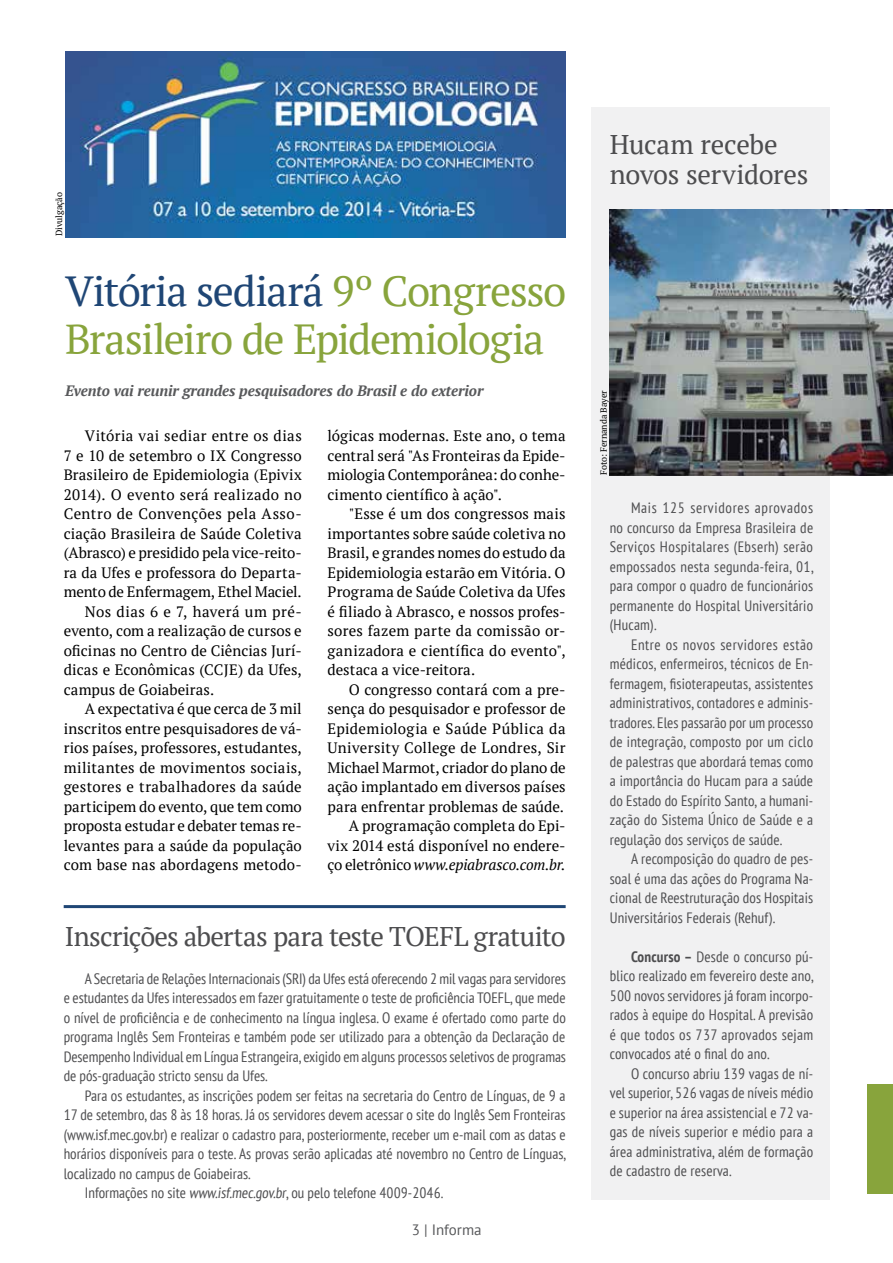
<style>
.page{position:relative;width:893px;height:1263px;background:#fff}
.page>*{position:absolute;margin:0;border:0;box-sizing:border-box;transform-origin:0 0}
.t1{font:42px/48px "PT Serif";letter-spacing:-.035em;color:#88a43c}
.t2{font:27px/30px "PT Serif";letter-spacing:-.015em;color:#4d4d4f}
.t3{font:condensed 15px/19.5px "PT Sans";color:#4d4d4f;text-align:justify}
.t4{font:15px/19.5px "PT Serif";letter-spacing:.005em;color:#000;text-align:justify}
.t5{font:15px "PT Serif";letter-spacing:.025em;color:#000}
.t6{font:15px "PT Serif";letter-spacing:-.015em;color:#000}
.t7{font:italic 700 15px "PT Serif";letter-spacing:-.01em;color:#58595b}
.t8{font:15px "PT Sans";color:#58595b}
.t9{font:9px "PT Serif";letter-spacing:-.005em;color:#000}
.s1{color:#1f4675}
.s2{font-style:italic}
.s3{font-weight:700}
</style>
<div class="page">
<div style="left:591px;top:107px;width:238px;height:1092px;background:#f1f1f2"></div>
<div style="left:867px;top:1084px;width:26px;height:110px;background:#88a43c"></div>
<hr style="left:64px;top:905px;width:502px;height:3px;background:#1f4675">
<img style="left:610px;top:210px;width:283px;height:265px">
<img style="left:65px;top:51px;width:501px;height:186px">
<p class="t9" style="left:53px;top:236px;width:46px;rotate:-90deg">Divulgação</p>
<h1 class="t1" style="left:65px;top:266px;width:503px"><span class="s1">Vitória sediará</span> 9º Congresso<br>Brasileiro de Epidemiologia</h1>
<p class="t7" style="left:65px;top:381px;width:420px">Evento vai reunir grandes pesquisadores do Brasil e do exterior</p>
<p class="t5" style="left:85px;top:426px;width:218px">Vitória vai sediar entre os dias</p>
<p class="t4" style="left:64px;top:445px;width:240px">7 e 10 de setembro o IX Congresso</p>
<p class="t4" style="left:64px;top:465px;width:240px">Brasileiro de Epidemiologia (Epivix</p>
<p class="t5" style="left:64px;top:485px;width:240px">2014). O evento será realizado no</p>
<p class="t5" style="left:64px;top:504px;width:240px">Centro de Convenções pela Asso-</p>
<p class="t4" style="left:64px;top:523px;width:240px">ciação Brasileira de Saúde Coletiva</p>
<p class="t6" style="left:64px;top:543px;width:240px">(Abrasco) e presidido pela vice-reito-</p>
<p class="t4" style="left:64px;top:562px;width:240px">ra da Ufes e professora do Departa-</p>
<p class="t6" style="left:64px;top:582px;width:240px">mento de Enfermagem, Ethel Maciel.</p>
<p class="t5" style="left:85px;top:602px;width:218px">Nos dias 6 e 7, haverá um pré-</p>
<p class="t4" style="left:64px;top:621px;width:240px">evento, com a realização de cursos e</p>
<p class="t4" style="left:64px;top:640px;width:240px">oficinas no Centro de Ciências Jurí-</p>
<p class="t4" style="left:64px;top:660px;width:240px">dicas e Econômicas (CCJE) da Ufes,</p>
<p class="t4" style="left:64px;top:679px;width:152px">campus de Goiabeiras.</p>
<p class="t4" style="left:85px;top:699px;width:218px">A expectativa é que cerca de 3 mil</p>
<p class="t4" style="left:64px;top:718px;width:240px">inscritos entre pesquisadores de vá-</p>
<p class="t4" style="left:64px;top:738px;width:240px">rios países, professores, estudantes,</p>
<p class="t4" style="left:64px;top:757px;width:240px">militantes de movimentos sociais,</p>
<p class="t5" style="left:64px;top:777px;width:240px">gestores e trabalhadores da saúde</p>
<p class="t4" style="left:64px;top:796px;width:240px">participem do evento, que tem como</p>
<p class="t4" style="left:64px;top:816px;width:240px">proposta estudar e debater temas re-</p>
<p class="t4" style="left:64px;top:835px;width:240px">levantes para a saúde da população</p>
<p class="t4" style="left:64px;top:855px;width:240px">com base nas abordagens metodo-</p>
<p class="t4" style="left:327px;top:426px;width:240px">lógicas modernas. Este ano, o tema central será "As Fronteiras da Epide&shy;miologia Contemporânea: do conhe&shy;cimento científico à ação".</p>
<p class="t4" style="left:327px;top:504px;width:240px;text-indent:21px">"Esse é um dos congressos mais importantes sobre saúde coletiva no Brasil, e grandes nomes do estudo da Epidemiologia estarão em Vitória. O Programa de Saúde Coletiva da Ufes é filiado à Abrasco, e nossos profes&shy;sores fazem parte da comissão or&shy;ganizadora e científica do evento", destaca a vice-reitora.</p>
<p class="t4" style="left:327px;top:679px;width:240px;text-align:right">O congresso contará com a pre&shy;sença do pesquisador e professor de Epidemiologia e Saúde Pública da University College de Londres, Sir Michael Marmot, criador do plano de ação implantado em diversos países para enfrentar problemas de saúde.<br>A programação completa do Epi&shy;vix 2014 está disponível no endere&shy;ço eletrônico <span class="s2">www.epiabrasco.com.br.</span></p>
<h2 class="t2" style="left:65px;top:921px;width:502px">Inscrições abertas para teste TOEFL gratuito</h2>
<p class="t3" style="left:64px;top:968px;width:504px;text-indent:21px">A Secretaria de Relações Internacionais (SRI) da Ufes está oferecendo 2 mil vagas para servidores e estudantes da Ufes interessados em fazer gratuitamente o teste de proficiência TOEFL, que mede o nível de proficiência e de conhecimento na língua inglesa. O exame é ofertado como parte do programa Inglês Sem Fronteiras e também pode ser utilizado para a obtenção da Declaração de Desempenho Individual em Língua Estrangeira, exigido em alguns processos seletivos de programas de pós-graduação stricto sensu da Ufes.</p>
<p class="t3" style="left:85px;top:1085px;width:482px">Para os estudantes, as inscrições podem ser feitas na secretaria do Centro de Línguas, de 9 a</p>
<p class="t3" style="left:64px;top:1105px;width:503px">17 de setembro, das 8 às 18 horas. Já os servidores devem acessar o site do Inglês Sem Fronteiras</p>
<p class="t3" style="left:64px;top:1124px;width:503px">(www.isf.mec.gov.br) e realizar o cadastro para, posteriormente, receber um e-mail com as datas e</p>
<p class="t3" style="left:64px;top:1144px;width:504px">horários disponíveis para o teste. As provas serão aplicadas até novembro no Centro de Línguas,</p>
<p class="t3" style="left:64px;top:1163px;width:188px">localizado no campus de Goiabeiras.</p>
<p class="t3" style="left:85px;top:1183px;width:360px">Informações no site www.isf.mec.gov.br, ou pelo telefone 4009-2046.</p>
<p class="t8" style="left:411px;top:1220px;width:72px">3 | Informa</p>
<h2 class="t2" style="left:610px;top:129px;width:200px">Hucam recebe novos servidores</h2>
<p class="t9" style="left:598px;top:475px;width:86px;rotate:-90deg">Foto: Fernanda Bayer</p>
<p class="t3" style="left:610px;top:498px;width:205px;text-indent:21px">Mais 125 servidores aprovados no concurso da Empresa Brasileira de Serviços Hospitalares (Ebserh) serão empossados nesta segunda-feira, 01, para compor o quadro de funcionários permanente do Hospital Universitário (Hucam).</p>
<p class="t3" style="left:610px;top:634px;width:205px;text-indent:21px">Entre os novos servidores estão médicos, enfermeiros, técnicos de En&shy;fermagem, fisioterapeutas, assistentes administrativos, contadores e adminis&shy;tradores. Eles passarão por um processo de integração, composto por um ciclo de palestras que abordará temas como a importância do Hucam para a saúde do Estado do Espírito Santo, a humani&shy;zação do Sistema Único de Saúde e a regulação dos serviços de saúde.</p>
<p class="t3" style="left:610px;top:849px;width:205px;text-indent:21px">A recomposição do quadro de pes&shy;soal é uma das ações do Programa Na&shy;cional de Reestruturação dos Hospitais Universitários Federais (Rehuf).</p>
<p class="t3" style="left:610px;top:946px;width:205px;text-indent:21px"><span class="s3">Concurso –</span> Desde o concurso pú&shy;blico realizado em fevereiro deste ano, 500 novos servidores já foram incorpo&shy;rados à equipe do Hospital. A previsão é que todos os 737 aprovados sejam convocados até o final do ano.</p>
<p class="t3" style="left:610px;top:1063px;width:205px;text-indent:21px">O concurso abriu 139 vagas de ní&shy;vel superior, 526 vagas de níveis médio e superior na área assistencial e 72 va&shy;gas de níveis superior e médio para a área administrativa, além de formação de cadastro de reserva.</p>
</div>
